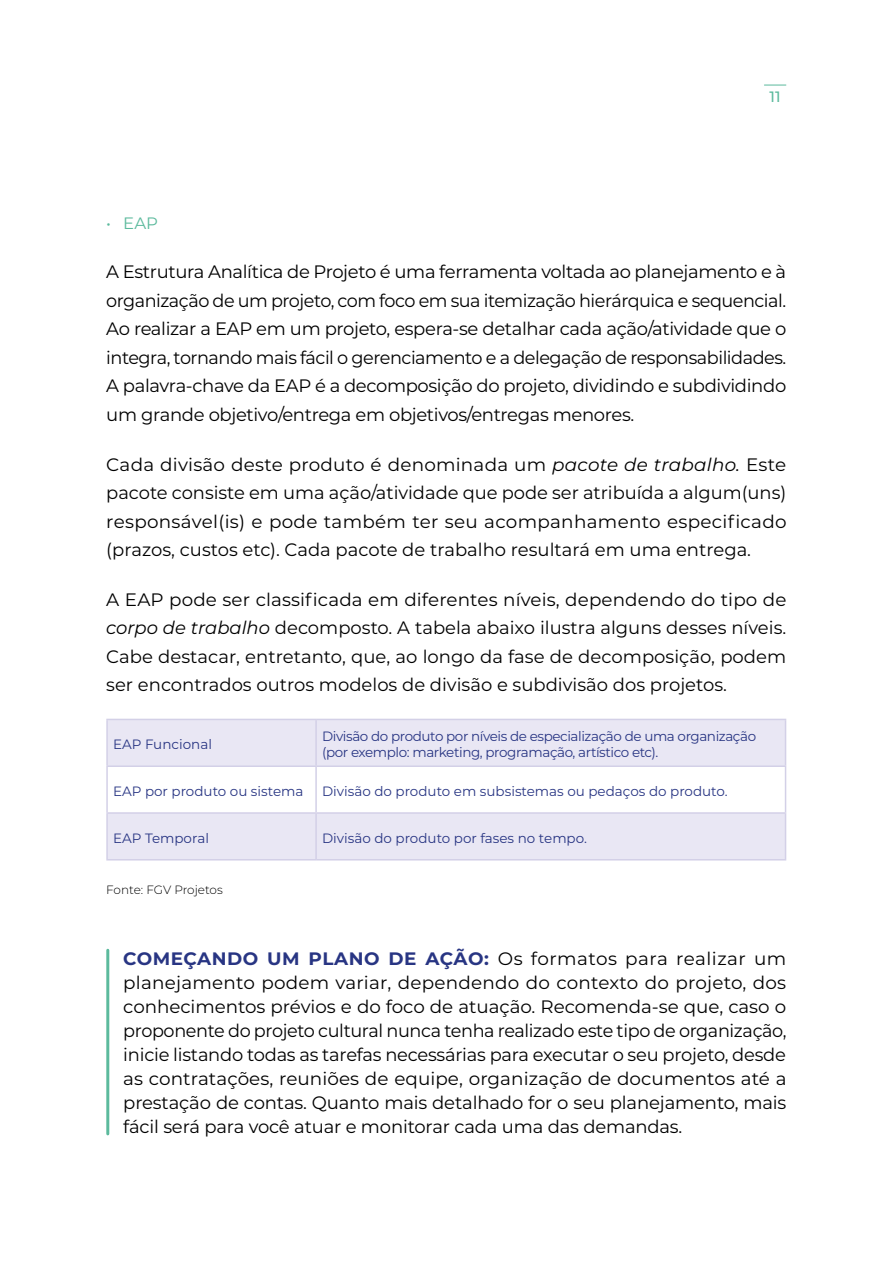
<style>
.page{position:relative;width:893px;height:1263px;background:#fff}
.page>*{position:absolute;margin:0;border:0;box-sizing:border-box;transform-origin:0 0}
.t1{font:18px/28.5px "Montserrat";letter-spacing:-.01em;color:#000;text-align:justify}
.t2{font:16.5px "Montserrat";color:#5cba9d}
.t3{font:500 15px "Montserrat";color:#5cba9d}
.t4{font:13.5px "Montserrat";color:#283583}
.t5{font:13.5px/16.2px "Montserrat";letter-spacing:-.02em;color:#283583}
.t6{font:300 12px "Montserrat";color:#000}
.s1{font-style:italic}
.s2{font-weight:700;color:#283583}
</style>
<div class="page">
<svg style="left:764px;top:85px;width:22px;height:1px"></svg>
<div style="left:108px;top:720px;width:677px;height:139px;background:#e9e7f4"></div>
<svg style="left:108px;top:767px;width:677px;height:45px"></svg>
<hr style="left:106px;top:719px;width:210px;height:1px;background:#d3d0e7">
<hr style="left:106px;top:720px;width:2px;height:45px;background:#d3d0e7">
<hr style="left:106px;top:765px;width:210px;height:2px;background:#d3d0e7">
<hr style="left:316px;top:719px;width:470px;height:1px;background:#d3d0e7">
<hr style="left:315px;top:720px;width:2px;height:45px;background:#d3d0e7">
<hr style="left:785px;top:720px;width:1px;height:45px;background:#d3d0e7">
<hr style="left:316px;top:765px;width:470px;height:2px;background:#d3d0e7">
<hr style="left:106px;top:812px;width:210px;height:2px;background:#d3d0e7">
<hr style="left:106px;top:814px;width:2px;height:45px;background:#d3d0e7">
<hr style="left:106px;top:859px;width:210px;height:1px;background:#d3d0e7">
<hr style="left:316px;top:812px;width:470px;height:2px;background:#d3d0e7">
<hr style="left:315px;top:814px;width:2px;height:45px;background:#d3d0e7">
<hr style="left:785px;top:814px;width:1px;height:45px;background:#d3d0e7">
<hr style="left:316px;top:859px;width:470px;height:1px;background:#d3d0e7">
<hr style="left:106px;top:767px;width:2px;height:45px;background:#d3d0e7">
<hr style="left:315px;top:767px;width:2px;height:45px;background:#d3d0e7">
<hr style="left:785px;top:767px;width:1px;height:45px;background:#d3d0e7">
<hr style="left:106px;top:950px;width:3px;height:184px;background:#5cba9d">
<p class="t3" style="left:770px;top:86px;width:13px">11</p>
<p class="t2" style="left:106px;top:211px;width:53px">• EAP</p>
<p class="t1" style="left:106px;top:257px;width:682px">A Estrutura Analítica de Projeto é uma ferramenta voltada ao planejamento e à organização de um projeto, com foco em sua itemização hierárquica e sequencial.<br>Ao realizar a EAP em um projeto, espera-se detalhar cada ação/atividade que o integra, tornando mais fácil o gerenciamento e a delegação de responsabilidades.<br>A palavra-chave da EAP é a decomposição do projeto, dividindo e subdividindo um grande objetivo/entrega em objetivos/entregas menores.</p>
<p class="t1" style="left:106px;top:449px;width:682px">Cada divisão deste produto é denominada um <span class="s1">pacote de trabalho.</span> Este pacote consiste em uma ação/atividade que pode ser atribuída a algum(uns) responsável(is) e pode também ter seu acompanhamento especificado (prazos, custos etc). Cada pacote de trabalho resultará em uma entrega.</p>
<p class="t1" style="left:106px;top:585px;width:682px">A EAP pode ser classificada em diferentes níveis, dependendo do tipo de <span class="s1">corpo de trabalho</span> decomposto. A tabela abaixo ilustra alguns desses níveis.<br>Cabe destacar, entretanto, que, ao longo da fase de decomposição, podem ser encontrados outros modelos de divisão e subdivisão dos projetos.</p>
<p class="t4" style="left:113px;top:735px;width:100px">EAP Funcional</p>
<p class="t5" style="left:322px;top:728px;width:436px">Divisão do produto por níveis de especialização de uma organização (por exemplo: marketing, programação, artístico etc).</p>
<p class="t4" style="left:113px;top:782px;width:192px">EAP por produto ou sistema</p>
<p class="t4" style="left:322px;top:782px;width:407px">Divisão do produto em subsistemas ou pedaços do produto.</p>
<p class="t4" style="left:113px;top:829px;width:97px">EAP Temporal</p>
<p class="t4" style="left:322px;top:829px;width:266px">Divisão do produto por fases no tempo.</p>
<p class="t6" style="left:106px;top:881px;width:118px">Fonte: FGV Projetos</p>
<p class="t1" style="left:123px;top:946px;width:665px;line-height:24px"><span class="s2">COMEÇANDO UM PLANO DE AÇÃO:</span> Os formatos para realizar um planejamento podem variar, dependendo do contexto do projeto, dos conhecimentos prévios e do foco de atuação. Recomenda-se que, caso o proponente do projeto cultural nunca tenha realizado este tipo de organização, inicie listando todas as tarefas necessárias para executar o seu projeto, desde as contratações, reuniões de equipe, organização de documentos até a prestação de contas. Quanto mais detalhado for o seu planejamento, mais fácil será para você atuar e monitorar cada uma das demandas.</p>
</div>
